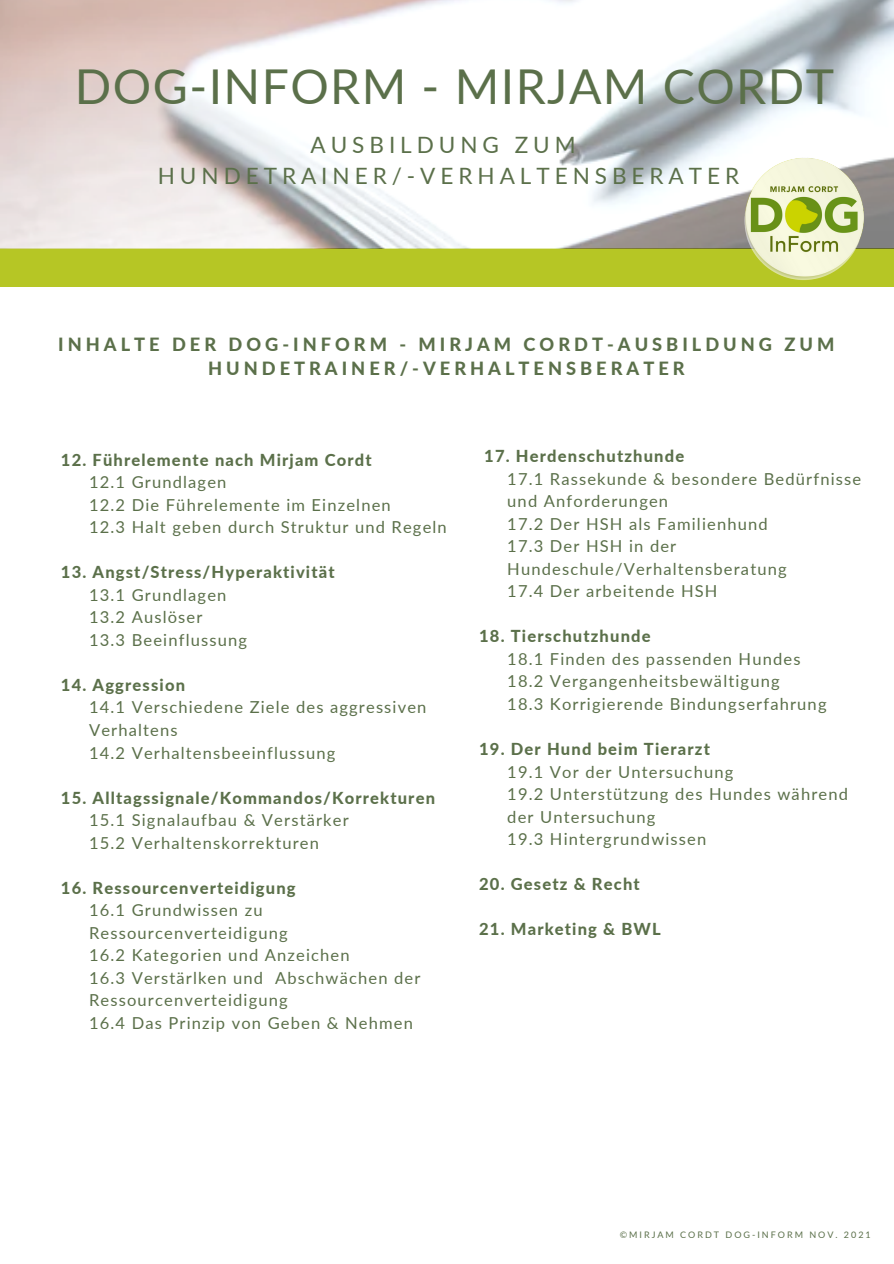
<style>
.page{position:relative;width:894px;height:1264px;background:#fff}
.page>*{position:absolute;margin:0;border:0;box-sizing:border-box;transform-origin:0 0}
.t1{font:48px "Lato";letter-spacing:.03em;color:#5b704a}
.t2{font:22.5px "Lato";letter-spacing:.22em;color:#5b704a}
.t3{font:800 18.15px/24.8px "Lato";letter-spacing:.22em;color:#5b704a;text-align:center}
.t4{font:16.5px/22.5px "Lato";letter-spacing:.07em;color:#5b704a}
.t5{font:800 16.5px "Lato";letter-spacing:.07em;color:#5b704a}
.t6{font:9px "Lato";letter-spacing:.22em;color:#5b704a}
</style>
<div class="page">
<div style="left:0;top:248px;width:893px;height:81px;background:#b6c625"></div>
<div style="left:0;top:287px;width:893px;height:206px;background:#fff"></div>
<img style="left:0;top:0;width:893px;height:249px">
<img style="left:742px;top:157px;width:124px;height:124px;border-radius:50%">
<p class="t1" style="left:75px;top:57px;width:760px">DOG-INFORM - MIRJAM CORDT</p>
<p class="t2" style="left:310px;top:131px;width:266px">AUSBILDUNG ZUM</p>
<p class="t2" style="left:158px;top:162px;width:582px">HUNDETRAINER/-VERHALTENSBERATER</p>
<p class="t3" style="left:58px;top:331px;width:777px">INHALTE DER DOG-INFORM - MIRJAM CORDT-AUSBILDUNG ZUM<br>HUNDETRAINER/-VERHALTENSBERATER</p>
<p class="t5" style="left:61px;top:449px;width:312px">12. Führelemente nach Mirjam Cordt</p>
<p class="t4" style="left:89px;top:470px;width:139px">12.1 Grundlagen</p>
<p class="t4" style="left:89px;top:493px;width:303px">12.2 Die Führelemente im Einzelnen</p>
<p class="t4" style="left:89px;top:515px;width:359px">12.3 Halt geben durch Struktur und Regeln</p>
<p class="t5" style="left:61px;top:562px;width:275px">13. Angst/Stress/Hyperaktivität</p>
<p class="t4" style="left:89px;top:583px;width:139px">13.1 Grundlagen</p>
<p class="t4" style="left:89px;top:605px;width:115px">13.2 Auslöser</p>
<p class="t4" style="left:89px;top:628px;width:159px">13.3 Beeinflussung</p>
<p class="t5" style="left:61px;top:674px;width:125px">14. Aggression</p>
<p class="t4" style="left:89px;top:695px;width:339px">14.1 Verschiedene Ziele des aggressiven<br>Verhaltens</p>
<p class="t4" style="left:89px;top:741px;width:248px">14.2 Verhaltensbeeinflussung</p>
<p class="t5" style="left:61px;top:787px;width:375px">15. Alltagssignale/Kommandos/Korrekturen</p>
<p class="t4" style="left:89px;top:808px;width:261px">15.1 Signalaufbau &amp; Verstärker</p>
<p class="t4" style="left:89px;top:831px;width:231px">15.2 Verhaltenskorrekturen</p>
<p class="t5" style="left:61px;top:877px;width:236px">16. Ressourcenverteidigung</p>
<p class="t4" style="left:89px;top:898px;width:200px">16.1 Grundwissen zu<br>Ressourcenverteidigung</p>
<p class="t4" style="left:89px;top:943px;width:262px">16.2 Kategorien und Anzeichen</p>
<p class="t4" style="left:89px;top:966px;width:333px">16.3 Verstärlken und Abschwächen der<br>Ressourcenverteidigung</p>
<p class="t4" style="left:89px;top:1011px;width:325px">16.4 Das Prinzip von Geben &amp; Nehmen</p>
<p class="t5" style="left:484px;top:446px;width:201px">17. Herdenschutzhunde</p>
<p class="t4" style="left:507px;top:467px;width:355px">17.1 Rassekunde &amp; besondere Bedürfnisse und Anforderungen</p>
<p class="t4" style="left:507px;top:512px;width:262px">17.2 Der HSH als Familienhund</p>
<p class="t4" style="left:507px;top:534px;width:281px">17.3 Der HSH in der<br>Hundeschule/Verhaltensberatung</p>
<p class="t4" style="left:507px;top:579px;width:212px">17.4 Der arbeitende HSH</p>
<p class="t5" style="left:479px;top:626px;width:173px">18. Tierschutzhunde</p>
<p class="t4" style="left:507px;top:647px;width:295px">18.1 Finden des passenden Hundes</p>
<p class="t4" style="left:507px;top:669px;width:274px">18.2 Vergangenheitsbewältigung</p>
<p class="t4" style="left:507px;top:692px;width:321px">18.3 Korrigierende Bindungserfahrung</p>
<p class="t5" style="left:479px;top:738px;width:232px">19. Der Hund beim Tierarzt</p>
<p class="t4" style="left:507px;top:760px;width:227px">19.1 Vor der Untersuchung</p>
<p class="t4" style="left:507px;top:782px;width:342px">19.2 Unterstützung des Hundes während der Untersuchung</p>
<p class="t4" style="left:507px;top:827px;width:200px">19.3 Hintergrundwissen</p>
<p class="t5" style="left:479px;top:873px;width:162px">20. Gesetz &amp; Recht</p>
<p class="t5" style="left:479px;top:919px;width:183px">21. Marketing &amp; BWL</p>
<p class="t6" style="left:619px;top:1229px;width:252px">©MIRJAM CORDT DOG-INFORM NOV. 2021</p>
</div>
